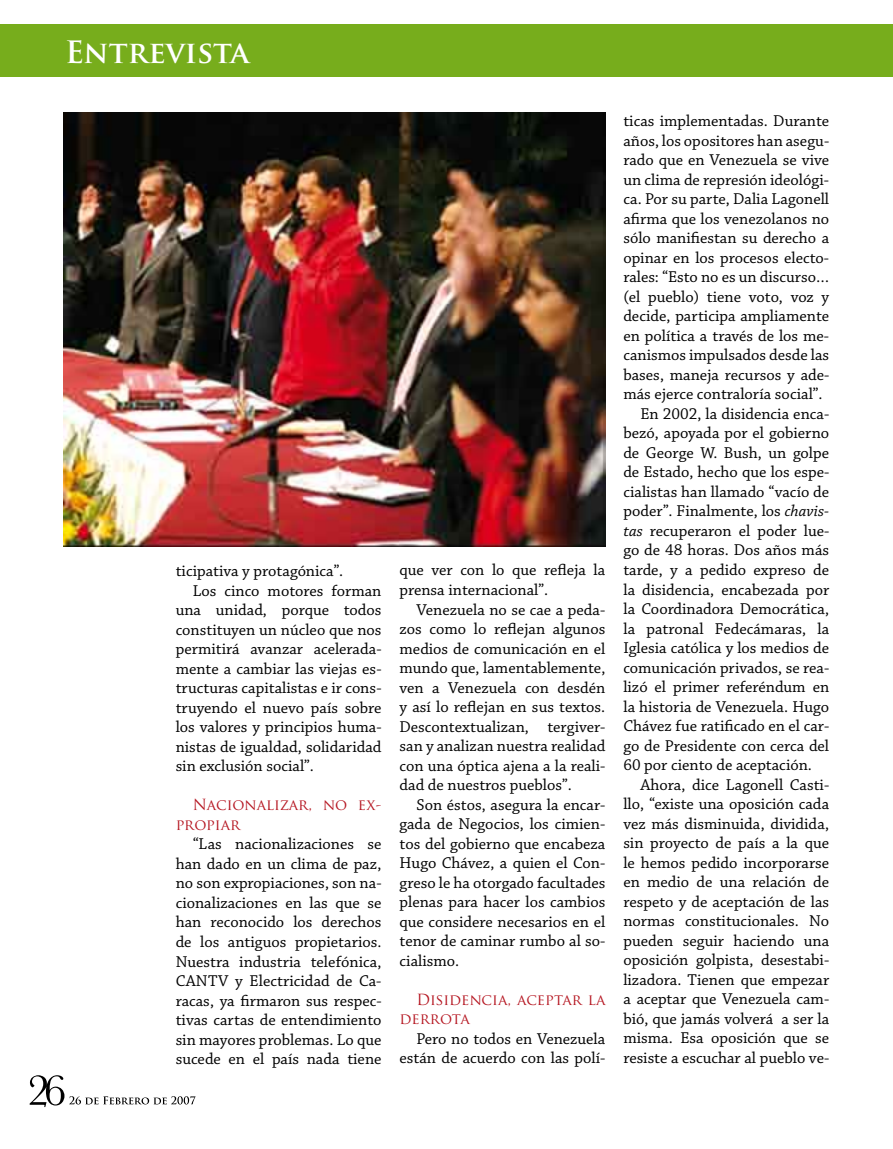
<style>
.page{position:relative;width:893px;height:1149px;background:#fff}
.page>*{position:absolute;margin:0;border:0;box-sizing:border-box;transform-origin:0 0}
.t1{font:700 30px "Trajan Pro";color:#fff}
.t2{font:16.5px/19.5px "Chaparral Pro";color:#000;text-align:justify}
.t3{font:15px/19.5px "Trajan Pro";color:#b51621}
.s1{font-style:italic}
</style>
<div class="page">
<svg style="left:30px;top:1075px;width:166px;height:31px"></svg>
<div style="left:0;top:24px;width:893px;height:53px;background:#77ad1c"></div>
<img style="left:64px;top:112px;width:541px;height:434px">
<h1 class="t1" style="left:65px;top:33px;width:186px">Entrevista</h1>
<p class="t2" style="left:176px;top:561px;width:169px">ticipativa y protagónica”.</p>
<p class="t2" style="left:193px;top:581px;width:190px">Los cinco motores forman</p>
<p class="t2" style="left:176px;top:600px;width:207px">una unidad, porque todos</p>
<p class="t2" style="left:176px;top:620px;width:207px">constituyen un núcleo que nos</p>
<p class="t2" style="left:176px;top:639px;width:207px">permitirá avanzar acelerada-</p>
<p class="t2" style="left:176px;top:659px;width:207px">mente a cambiar las viejas es-</p>
<p class="t2" style="left:176px;top:678px;width:207px">tructuras capitalistas e ir cons-</p>
<p class="t2" style="left:176px;top:698px;width:207px">truyendo el nuevo país sobre</p>
<p class="t2" style="left:176px;top:717px;width:207px">los valores y principios huma-</p>
<p class="t2" style="left:176px;top:737px;width:207px">nistas de igualdad, solidaridad</p>
<p class="t2" style="left:176px;top:756px;width:140px">sin exclusión social”.</p>
<p class="t3" style="left:176px;top:794px;width:207px;text-indent:17px">Nacionalizar, no ex&shy;propiar</p>
<p class="t2" style="left:176px;top:834px;width:207px;text-indent:17px">“Las nacionalizaciones se han dado en un clima de paz, no son expropiaciones, son na&shy;cionalizaciones en las que se han reconocido los derechos de los antiguos propietarios.<br>Nuestra industria telefónica, CANTV y Electricidad de Ca&shy;racas, ya firmaron sus respec&shy;tivas cartas de entendimiento sin mayores problemas. Lo que sucede en el país nada tiene</p>
<p class="t2" style="left:400px;top:561px;width:207px">que ver con lo que refleja la prensa internacional”.</p>
<p class="t2" style="left:400px;top:600px;width:207px;text-indent:17px">Venezuela no se cae a peda&shy;zos como lo reflejan algunos medios de comunicación en el mundo que, lamentablemente, ven a Venezuela con desdén y así lo reflejan en sus textos.<br>Descontextualizan, tergiver&shy;san y analizan nuestra realidad con una óptica ajena a la reali&shy;dad de nuestros pueblos”.</p>
<p class="t2" style="left:400px;top:795px;width:207px;text-indent:17px">Son éstos, asegura la encar&shy;gada de Negocios, los cimien&shy;tos del gobierno que encabeza Hugo Chávez, a quien el Con&shy;greso le ha otorgado facultades plenas para hacer los cambios que considere necesarios en el tenor de caminar rumbo al so&shy;cialismo.</p>
<p class="t3" style="left:400px;top:989px;width:207px;text-indent:17px">Disidencia, aceptar la derrota</p>
<p class="t2" style="left:399px;top:1029px;width:207px;text-align:right">Pero no todos en Venezuela están de acuerdo con las polí-</p>
<p class="t2" style="left:623px;top:112px;width:207px">ticas implementadas. Durante</p>
<p class="t2" style="left:623px;top:131px;width:207px">años, los opositores han asegu-</p>
<p class="t2" style="left:623px;top:151px;width:207px">rado que en Venezuela se vive</p>
<p class="t2" style="left:623px;top:170px;width:207px">un clima de represión ideológi-</p>
<p class="t2" style="left:623px;top:190px;width:207px">ca. Por su parte, Dalia Lagonell</p>
<p class="t2" style="left:623px;top:209px;width:207px">afirma que los venezolanos no</p>
<p class="t2" style="left:623px;top:229px;width:207px">sólo manifiestan su derecho a</p>
<p class="t2" style="left:623px;top:248px;width:207px">opinar en los procesos electo-</p>
<p class="t2" style="left:623px;top:268px;width:207px">rales: “Esto no es un discurso…</p>
<p class="t2" style="left:623px;top:287px;width:207px">(el pueblo) tiene voto, voz y</p>
<p class="t2" style="left:623px;top:307px;width:207px">decide, participa ampliamente</p>
<p class="t2" style="left:623px;top:326px;width:207px">en política a través de los me-</p>
<p class="t2" style="left:623px;top:346px;width:207px">canismos impulsados desde las</p>
<p class="t2" style="left:623px;top:365px;width:207px">bases, maneja recursos y ade-</p>
<p class="t2" style="left:623px;top:385px;width:201px">más ejerce contraloría social”.</p>
<p class="t2" style="left:640px;top:404px;width:190px">En 2002, la disidencia enca-</p>
<p class="t2" style="left:623px;top:424px;width:207px">bezó, apoyada por el gobierno</p>
<p class="t2" style="left:623px;top:443px;width:207px">de George W. Bush, un golpe</p>
<p class="t2" style="left:623px;top:463px;width:207px">de Estado, hecho que los espe-</p>
<p class="t2" style="left:623px;top:482px;width:207px">cialistas han llamado “vacío de</p>
<p class="t2" style="left:623px;top:502px;width:207px">poder”. Finalmente, los <span class="s1">chavis-</span></p>
<p class="t2" style="left:623px;top:521px;width:207px"><span class="s1">tas</span> recuperaron el poder lue-</p>
<p class="t2" style="left:623px;top:541px;width:207px">go de 48 horas. Dos años más</p>
<p class="t2" style="left:623px;top:560px;width:207px">tarde, y a pedido expreso de</p>
<p class="t2" style="left:623px;top:580px;width:207px">la disidencia, encabezada por</p>
<p class="t2" style="left:623px;top:599px;width:207px">la Coordinadora Democrática,</p>
<p class="t2" style="left:623px;top:619px;width:207px">la patronal Fedecámaras, la</p>
<p class="t2" style="left:623px;top:638px;width:207px">Iglesia católica y los medios de</p>
<p class="t2" style="left:623px;top:658px;width:207px">comunicación privados, se rea-</p>
<p class="t2" style="left:623px;top:677px;width:207px">lizó el primer referéndum en</p>
<p class="t2" style="left:623px;top:697px;width:207px">la historia de Venezuela. Hugo</p>
<p class="t2" style="left:623px;top:716px;width:207px">Chávez fue ratificado en el car-</p>
<p class="t2" style="left:623px;top:736px;width:207px">go de Presidente con cerca del</p>
<p class="t2" style="left:623px;top:755px;width:190px">60 por ciento de aceptación.</p>
<p class="t2" style="left:640px;top:775px;width:190px">Ahora, dice Lagonell Casti-</p>
<p class="t2" style="left:623px;top:794px;width:207px">llo, “existe una oposición cada</p>
<p class="t2" style="left:623px;top:814px;width:207px">vez más disminuida, dividida,</p>
<p class="t2" style="left:623px;top:833px;width:207px">sin proyecto de país a la que</p>
<p class="t2" style="left:623px;top:853px;width:207px">le hemos pedido incorporarse</p>
<p class="t2" style="left:623px;top:872px;width:207px">en medio de una relación de</p>
<p class="t2" style="left:623px;top:892px;width:207px">respeto y de aceptación de las</p>
<p class="t2" style="left:623px;top:911px;width:207px">normas constitucionales. No</p>
<p class="t2" style="left:623px;top:931px;width:207px">pueden seguir haciendo una</p>
<p class="t2" style="left:623px;top:950px;width:207px">oposición golpista, desestabi-</p>
<p class="t2" style="left:623px;top:970px;width:207px">lizadora. Tienen que empezar</p>
<p class="t2" style="left:623px;top:989px;width:207px">a aceptar que Venezuela cam-</p>
<p class="t2" style="left:623px;top:1009px;width:207px">bió, que jamás volverá a ser la</p>
<p class="t2" style="left:623px;top:1028px;width:207px">misma. Esa oposición que se</p>
<p class="t2" style="left:623px;top:1048px;width:207px">resiste a escuchar al pueblo ve-</p>
</div>
